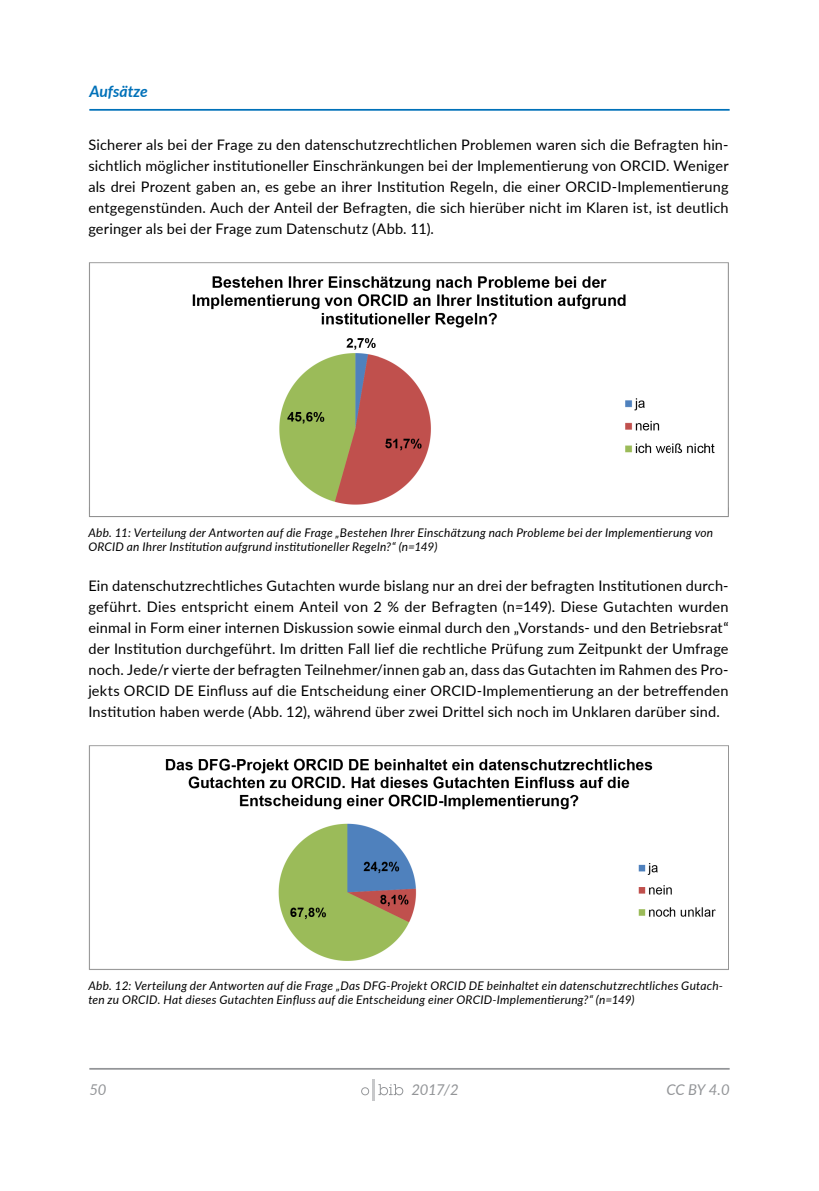
<style>
.page{position:relative;width:819px;height:1191px;background:#fff}
.page>*{position:absolute;margin:0;border:0;box-sizing:border-box;transform-origin:0 0}
.t1{font:italic 700 15.75px "Lato";color:#0071b9}
.t2{font:14.88px "Lato Italic 2";color:#939598}
.t3{font:italic 14.88px "Lato";color:#939598}
.t4{font:14.53px/21px "Lato Regular 2";letter-spacing:.015em;color:#000;text-align:justify}
.t5{font:italic 11.9px/14px "Lato";letter-spacing:.02em;color:#000}
</style>
<div class="page">
<hr style="left:89px;top:1068px;width:640px;height:1px;background:#939598">
<hr style="left:372px;top:1079px;width:3px;height:21px;background:#c7c8ca">
<svg style="left:361px;top:1087px;width:8px;height:8px"></svg>
<svg style="left:378px;top:1084px;width:25px;height:11px"></svg>
<img style="left:88px;top:263px;width:640px;height:254px">
<img style="left:88px;top:746px;width:640px;height:224px">
<hr style="left:89px;top:109px;width:640px;height:2px;background:#0071b9">
<p class="t1" style="left:89px;top:80px;width:60px">Aufsätze</p>
<p class="t4" style="left:88px;top:134px;width:641px">Sicherer als bei der Frage zu den datenschutzrechtlichen Problemen waren sich die Befragten hin&shy;sichtlich möglicher institutioneller Einschränkungen bei der Implementierung von ORCID. Weniger als drei Prozent gaben an, es gebe an ihrer Institution Regeln, die einer ORCID-Implementierung entgegenstünden. Auch der Anteil der Befragten, die sich hierüber nicht im Klaren ist, ist deutlich geringer als bei der Frage zum Datenschutz (Abb. 11).</p>
<p class="t5" style="left:88px;top:525px;width:626px">Abb. 11: Verteilung der Antworten auf die Frage „Bestehen Ihrer Einschätzung nach Probleme bei der Implementierung von<br>ORCID an Ihrer Institution aufgrund institutioneller Regeln?“ (n=149)</p>
<p class="t4" style="left:88px;top:575px;width:641px">Ein datenschutzrechtliches Gutachten wurde bislang nur an drei der befragten Institutionen durch&shy;geführt. Dies entspricht einem Anteil von 2 % der Befragten (n=149). Diese Gutachten wurden einmal in Form einer internen Diskussion sowie einmal durch den „Vorstands- und den Betriebsrat“ der Institution durchgeführt. Im dritten Fall lief die rechtliche Prüfung zum Zeitpunkt der Umfrage noch. Jede/r vierte der befragten Teilnehmer/innen gab an, dass das Gutachten im Rahmen des Pro&shy;jekts ORCID DE Einfluss auf die Entscheidung einer ORCID-Implementierung an der betreffenden Institution haben werde (Abb. 12), während über zwei Drittel sich noch im Unklaren darüber sind.</p>
<p class="t5" style="left:88px;top:978px;width:635px">Abb. 12: Verteilung der Antworten auf die Frage „Das DFG-Projekt ORCID DE beinhaltet ein datenschutzrechtliches Gutach&shy;ten zu ORCID. Hat dieses Gutachten Einfluss auf die Entscheidung einer ORCID-Implementierung?“ (n=149)</p>
<p class="t3" style="left:89px;top:1079px;width:19px">50</p>
<p class="t2" style="left:411px;top:1079px;width:49px">2017/2</p>
<p class="t2" style="left:666px;top:1079px;width:65px">CC BY 4.0</p>
</div>
